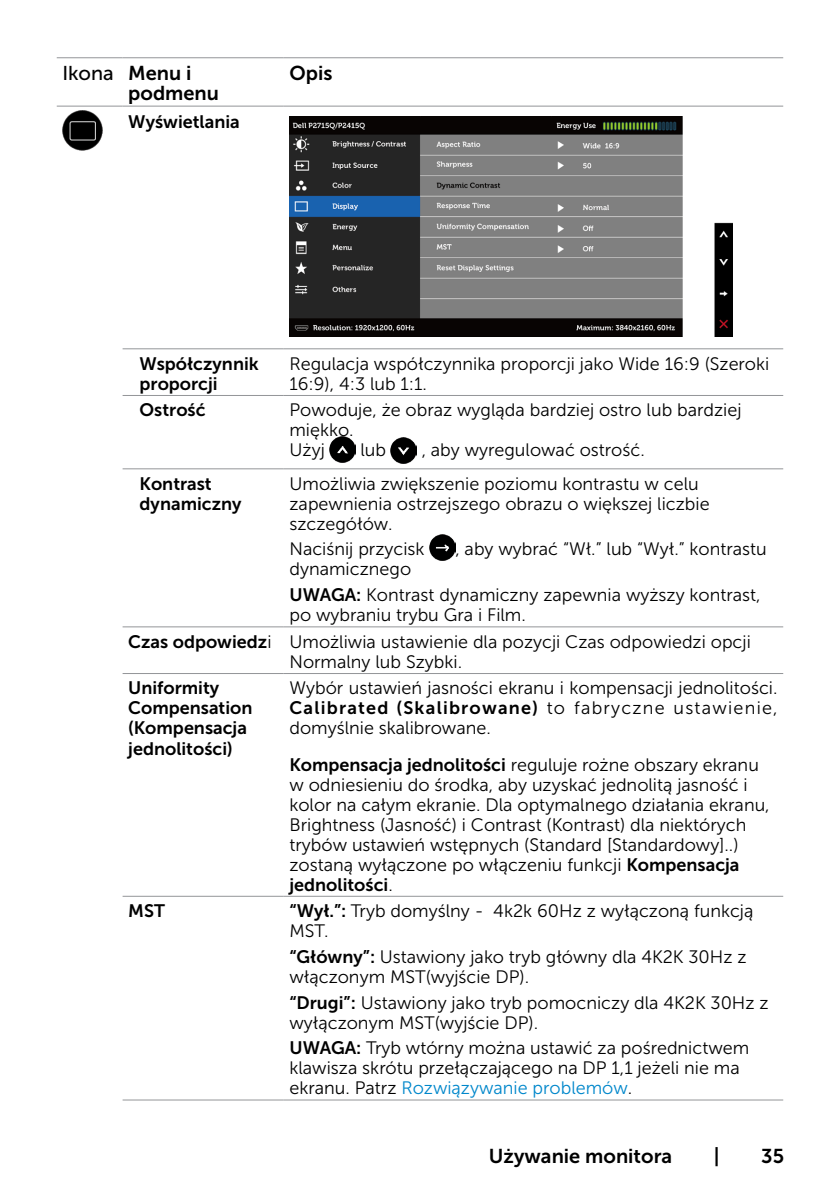
<style>
.page{position:relative;width:840px;height:1191px;background:#fff}
.page>*{position:absolute;margin:0;border:0;box-sizing:border-box;transform-origin:0 0}
.Table_Head{font:20px/20px "Museo Sans For Dell 700";color:#000}
.內文{font:20px "Museo Sans For Dell 500";color:#000}
.Table_Paragraph{font:18px/20px "Museo Sans For Dell 300";color:#000}
.table_paragraph_OSD{font:18px/20px "Museo Sans For Dell 300";color:#000;text-align:justify}
.table_paragraph_OSD-2{font:18px/20px "Museo Sans For Dell 700";color:#000}
.Table_Paragraph-Inde{font:18px/20px "Museo Sans For Dell 700";color:#000}
.Table_Paragraph-2{font:18px "Museo Sans For Dell 700";color:#000}
.s1{font-family:"Museo Sans For Dell 700"}
.s2{font-family:"Museo Sans For Dell 300"}
.s3{color:#0087cb}
</style>
<div class="page">
<hr style="left:57px;top:106px;width:65px;height:1px;background:#939598">
<hr style="left:122px;top:106px;width:161px;height:1px;background:#939598">
<hr style="left:283px;top:106px;width:499px;height:1px;background:#939598">
<hr style="left:57px;top:57px;width:65px;height:1px;background:#939598">
<hr style="left:122px;top:57px;width:161px;height:1px;background:#939598">
<hr style="left:283px;top:57px;width:499px;height:1px;background:#939598">
<hr style="left:122px;top:348px;width:161px;height:1px;background:#939598">
<hr style="left:283px;top:348px;width:499px;height:1px;background:#939598">
<hr style="left:122px;top:395px;width:161px;height:1px;background:#939598">
<hr style="left:283px;top:395px;width:499px;height:1px;background:#939598">
<hr style="left:122px;top:468px;width:161px;height:1px;background:#939598">
<hr style="left:283px;top:468px;width:499px;height:1px;background:#939598">
<hr style="left:122px;top:626px;width:161px;height:1px;background:#939598">
<hr style="left:283px;top:626px;width:499px;height:1px;background:#939598">
<hr style="left:122px;top:673px;width:161px;height:1px;background:#939598">
<hr style="left:283px;top:673px;width:499px;height:1px;background:#939598">
<hr style="left:122px;top:896px;width:161px;height:1px;background:#939598">
<hr style="left:283px;top:896px;width:499px;height:1px;background:#939598">
<hr style="left:122px;top:1099px;width:161px;height:1px;background:#939598">
<hr style="left:283px;top:1099px;width:499px;height:1px;background:#939598">
<img style="left:62px;top:110px;width:40px;height:40px">
<img style="left:289px;top:117px;width:442px;height:220px">
<img style="left:329px;top:436px;width:26px;height:26px">
<img style="left:391px;top:437px;width:25px;height:26px">
<img style="left:429px;top:535px;width:26px;height:25px">
<p class="內文" style="left:62px;top:63px;width:53px">Ikona</p>
<p class="Table_Head" style="left:128px;top:63px;width:92px">Menu i podmenu</p>
<p class="Table_Head" style="left:289px;top:63px;width:44px">Opis</p>
<p class="Table_Paragraph-2" style="left:128px;top:111px;width:113px">Wyświetlania</p>
<p class="Table_Paragraph-Inde" style="left:139px;top:353px;width:121px">Współczynnik proporcji</p>
<p class="Table_Paragraph" style="left:289px;top:354px;width:481px">Regulacja współczynnika proporcji jako Wide 16:9 (Szeroki<br>16:9), 4:3 lub 1:1.</p>
<p class="Table_Paragraph-Inde" style="left:139px;top:400px;width:67px">Ostrość</p>
<p class="Table_Paragraph" style="left:289px;top:400px;width:453px">Powoduje, że obraz wygląda bardziej ostro lub bardziej miękko.<br>Użyj</p>
<p class="Table_Paragraph" style="left:360px;top:440px;width:27px">lub</p>
<p class="Table_Paragraph" style="left:421px;top:440px;width:224px">, aby wyregulować ostrość.</p>
<p class="Table_Paragraph-Inde" style="left:139px;top:473px;width:103px">Kontrast dynamiczny</p>
<p class="Table_Paragraph" style="left:289px;top:474px;width:421px">Umożliwia zwiększenie poziomu kontrastu w celu zapewnienia ostrzejszego obrazu o większej liczbie szczegółów.</p>
<p class="Table_Paragraph" style="left:289px;top:539px;width:137px">Naciśnij przycisk</p>
<p class="Table_Paragraph" style="left:455px;top:539px;width:313px">, aby wybrać “Wł.” lub “Wył.” kontrastu</p>
<p class="Table_Paragraph" style="left:289px;top:559px;width:123px">dynamicznego</p>
<p class="Table_Paragraph" style="left:289px;top:585px;width:472px"><span class="s1">UWAGA:</span> Kontrast dynamiczny zapewnia wyższy kontrast, po wybraniu trybu Gra i Film.</p>
<p class="Table_Paragraph-2" style="left:128px;top:631px;width:145px">Czas odpowiedz<span class="s2">i</span></p>
<p class="Table_Paragraph" style="left:289px;top:632px;width:462px">Umożliwia ustawienie dla pozycji Czas odpowiedzi opcji<br>Normalny lub Szybki.</p>
<p class="table_paragraph_OSD-2" style="left:128px;top:678px;width:126px">Uniformity<br>Compensation (Kompensacja jednolitości)</p>
<p class="table_paragraph_OSD" style="left:289px;top:678px;width:489px">Wybór ustawień jasności ekranu i kompensacji jednolitości.<br><span class="s1">Calibrated (Skalibrowane)</span> to fabryczne ustawienie, domyślnie skalibrowane.</p>
<p class="table_paragraph_OSD" style="left:289px;top:754px;width:481px;text-align:left"><span class="s1">Kompensacja jednolitości</span> reguluje rożne obszary ekranu w odniesieniu do środka, aby uzyskać jednolitą jasność i kolor na całym ekranie. Dla optymalnego działania ekranu, Brightness (Jasność) i Contrast (Kontrast) dla niektórych trybów ustawień wstępnych (Standard [Standardowy]..) zostaną wyłączone po włączeniu funkcji <span class="s1">Kompensacja jednolitości</span>.</p>
<p class="Table_Paragraph-2" style="left:128px;top:901px;width:38px">MST</p>
<p class="Table_Paragraph" style="left:289px;top:901px;width:465px"><span class="s1">“Wył.”:</span> Tryb domyślny - 4k2k 60Hz z wyłączoną funkcją<br>MST.</p>
<p class="Table_Paragraph" style="left:289px;top:947px;width:458px"><span class="s1">“Główny”:</span> Ustawiony jako tryb główny dla 4K2K 30Hz z włączonym MST(wyjście DP).</p>
<p class="Table_Paragraph" style="left:289px;top:992px;width:480px"><span class="s1">“Drugi”:</span> Ustawiony jako tryb pomocniczy dla 4K2K 30Hz z wyłączonym MST(wyjście DP).</p>
<p class="Table_Paragraph" style="left:289px;top:1038px;width:461px"><span class="s1">UWAGA:</span> Tryb wtórny można ustawić za pośrednictwem klawisza skrótu przełączającego na DP 1,1 jeżeli nie ma ekranu. Patrz <span class="s3">Rozwiązywanie problemów</span>.</p>
<p class="Table_Head" style="left:488px;top:1145px;width:185px">Używanie monitora</p>
<p class="Table_Head" style="left:713px;top:1145px;width:7px">|</p>
<p class="Table_Head" style="left:760px;top:1145px;width:24px">35</p>
</div>
